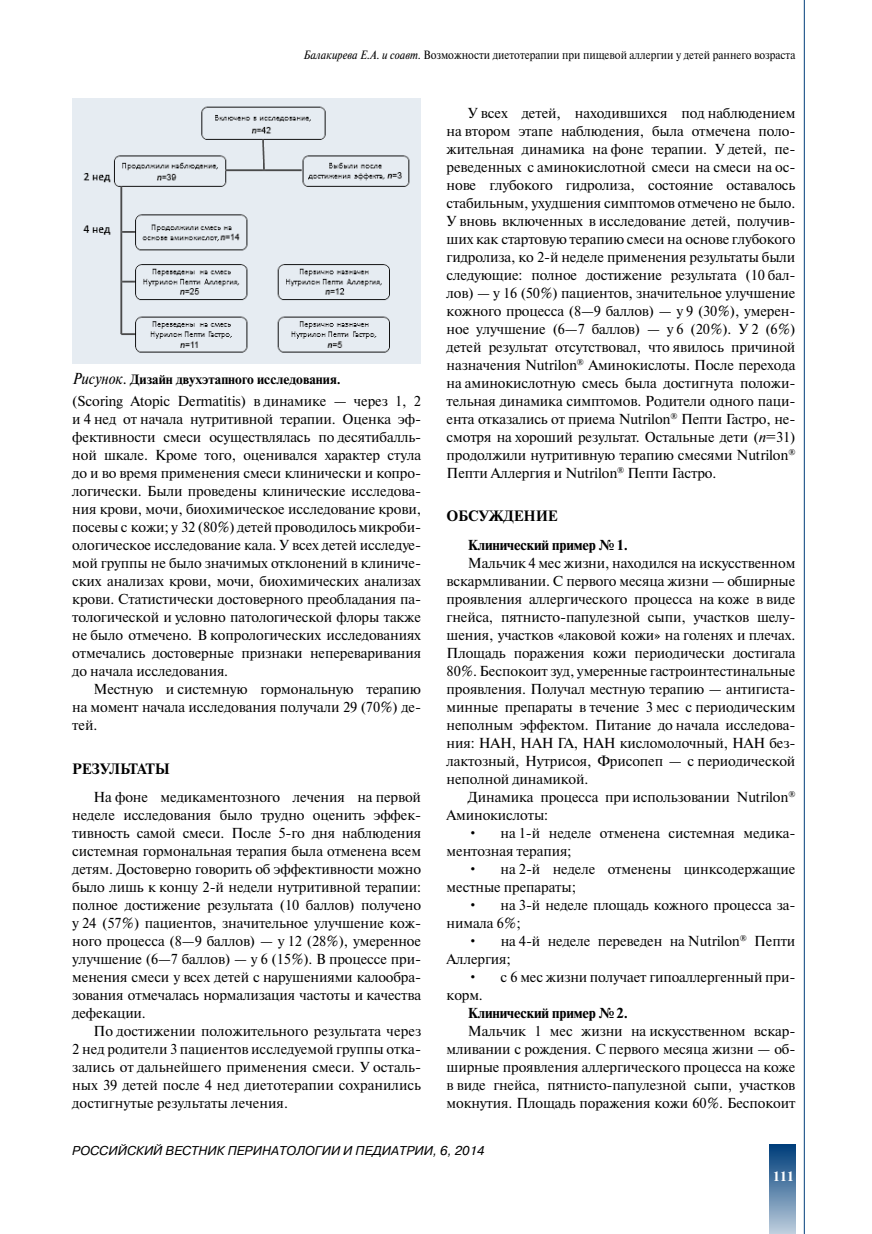
<style>
.page{position:relative;width:872px;height:1234px;background:#fff}
.page>*{position:absolute;margin:0;border:0;box-sizing:border-box;transform-origin:0 0}
.t1{font:700 15px "Newton C";letter-spacing:-.01em;color:#000}
.t2{font:14.4px/18px "Newton C";letter-spacing:-.01em;color:#000;text-align:justify}
.t3{font:700 14.4px "Newton C";letter-spacing:-.01em;color:#000}
.t4{font:700 13.5px "Newton C";color:#000}
.t5{font:700 13.5px "Newton C";color:#fff}
.t6{font:italic 12.75px "Pragmatica C";color:#000}
.t7{font:12px "Newton C";color:#000;scale:.9 1}
.s1{font-style:italic}
.s2{font-weight:400;font-style:italic;font-size:15.9px}
</style>
<div class="page">
<div style="left:770px;top:1144px;width:25px;height:89px;background:linear-gradient(to bottom,#003b78,#bccddc)"></div>
<hr style="left:804px;top:0;width:1px;height:1233px;background:#003e7b">
<div style="left:72px;top:98px;width:349px;height:265px;background:#e6ecf2"></div>
<img style="left:83px;top:106px;width:327px;height:247px">
<p class="t7" style="left:303px;top:48px;width:548px"><span class="s1">Балакирева Е.А. и соавт.</span> Возможности диетотерапии при пищевой аллергии у детей раннего возраста</p>
<p class="t4" style="left:72px;top:371px;width:270px"><span class="s2">Рисунок.</span> Дизайн двухэтапного исследования.</p>
<p class="t2" style="left:72px;top:392px;width:350px">(Scoring Atopic Dermatitis) в динамике — через 1, 2 и 4 нед от начала нутритивной терапии. Оценка эф&shy;фективности смеси осуществлялась по десятибалль&shy;ной шкале. Кроме того, оценивался характер стула до и во время применения смеси клинически и копро&shy;логически. Были проведены клинические исследова&shy;ния крови, мочи, биохимическое исследование крови, посевы с кожи; у 32 (80%) детей проводилось микроби&shy;ологическое исследование кала. У всех детей исследуе&shy;мой группы не было значимых отклонений в клиниче&shy;ских анализах крови, мочи, биохимических анализах крови. Статистически достоверного преобладания па&shy;тологической и условно патологической флоры также не было отмечено. В копрологических исследованиях отмечались достоверные признаки непереваривания до начала исследования.</p>
<p class="t2" style="left:72px;top:680px;width:350px;text-indent:21px">Местную и системную гормональную терапию на момент начала исследования получали 29 (70%) де&shy;тей.</p>
<p class="t1" style="left:72px;top:759px;width:99px">РЕЗУЛЬТАТЫ</p>
<p class="t2" style="left:72px;top:788px;width:350px;text-indent:21px">На фоне медикаментозного лечения на первой неделе исследования было трудно оценить эффек&shy;тивность самой смеси. После 5‑го дня наблюдения системная гормональная терапия была отменена всем детям. Достоверно говорить об эффективности можно было лишь к концу 2‑й недели нутритивной терапии: полное достижение результата (10 баллов) получено у 24 (57%) пациентов, значительное улучшение кож&shy;ного процесса (8—9 баллов) — у 12 (28%), умеренное улучшение (6—7 баллов) — у 6 (15%). В процессе при&shy;менения смеси у всех детей с нарушениями калообра&shy;зования отмечалась нормализация частоты и качества дефекации.</p>
<p class="t2" style="left:72px;top:1022px;width:350px;text-indent:21px">По достижении положительного результата через 2 нед родители 3 пациентов исследуемой группы отка&shy;зались от дальнейшего применения смеси. У осталь&shy;ных 39 детей после 4 нед диетотерапии сохранились достигнутые результаты лечения.</p>
<p class="t2" style="left:446px;top:104px;width:350px;text-indent:21px">У всех детей, находившихся под наблюдением на втором этапе наблюдения, была отмечена поло&shy;жительная динамика на фоне терапии. У детей, пе&shy;реведенных с аминокислотной смеси на смеси на ос&shy;нове глубокого гидролиза, состояние оставалось стабильным, ухудшения симптомов отмечено не было.<br>У вновь включенных в исследование детей, получив&shy;ших как стартовую терапию смеси на основе глубокого гидролиза, ко 2‑й неделе применения результаты были следующие: полное достижение результата (10 бал&shy;лов) — у 16 (50%) пациентов, значительное улучшение кожного процесса (8—9 баллов) — у 9 (30%), умерен&shy;ное улучшение (6—7 баллов) — у 6 (20%). У 2 (6%) детей результат отсутствовал, что явилось причиной назначения Nutrilon<sup>®</sup> Аминокислоты. После перехода на аминокислотную смесь была достигнута положи&shy;тельная динамика симптомов. Родители одного паци&shy;ента отказались от приема Nutrilon<sup>®</sup> Пепти Гастро, не&shy;смотря на хороший результат. Остальные дети (<span class="s1">n</span>=31) продолжили нутритивную терапию смесями Nutrilon<sup>® </sup>Пепти Аллергия и Nutrilon<sup>®</sup> Пепти Гастро.</p>
<p class="t1" style="left:446px;top:507px;width:113px">ОБСУЖДЕНИЕ</p>
<p class="t3" style="left:468px;top:536px;width:162px">Клинический пример №1.</p>
<p class="t2" style="left:446px;top:554px;width:350px;text-indent:21px">Мальчик 4 мес жизни, находился на искусственном вскармливании. С первого месяца жизни — обширные проявления аллергического процесса на коже в виде гнейса, пятнисто-папулезной сыпи, участков шелу&shy;шения, участков «лаковой кожи» на голенях и плечах.<br>Площадь поражения кожи периодически достигала 80%. Беспокоит зуд, умеренные гастроинтестинальные проявления. Получал местную терапию — антигиста&shy;минные препараты в течение 3 мес с периодическим неполным эффектом. Питание до начала исследова&shy;ния: НАН, НАН ГА, НАН кисломолочный, НАН без&shy;лактозный, Нутрисоя, Фрисопеп — с периодической неполной динамикой.</p>
<p class="t2" style="left:446px;top:788px;width:350px;text-indent:21px">Динамика процесса при использовании Nutrilon<sup>®<br></sup>Аминокислоты:</p>
<p class="t2" style="left:446px;top:824px;width:350px;text-indent:21px">• на 1‑й неделе отменена системная медика&shy;ментозная терапия;</p>
<p class="t2" style="left:446px;top:860px;width:350px;text-indent:21px">• на 2‑й неделе отменены цинксодержащие местные препараты;</p>
<p class="t2" style="left:446px;top:896px;width:350px;text-indent:21px">• на 3‑й неделе площадь кожного процесса за&shy;нимала 6%;</p>
<p class="t2" style="left:446px;top:932px;width:350px;text-indent:21px">• на 4‑й неделе переведен на Nutrilon<sup>®</sup> Пепти<br>Аллергия;</p>
<p class="t2" style="left:446px;top:968px;width:350px;text-indent:21px">• с 6 мес жизни получает гипоаллергенный при&shy;корм.</p>
<p class="t3" style="left:468px;top:1004px;width:162px">Клинический пример №2.</p>
<p class="t2" style="left:446px;top:1022px;width:350px;text-indent:21px">Мальчик 1 мес жизни на искусственном вскар&shy;мливании с рождения. С первого месяца жизни — об&shy;ширные проявления аллергического процесса на коже в виде гнейса, пятнисто-папулезной сыпи, участков мокнутия. Площадь поражения кожи 60%. Беспокоит</p>
<p class="t6" style="left:72px;top:1142px;width:414px">РОССИЙСКИЙ ВЕСТНИК ПЕРИНАТОЛОГИИ И ПЕДИАТРИИ, 6, 2014</p>
<p class="t5" style="left:772px;top:1168px;width:22px">111</p>
</div>
